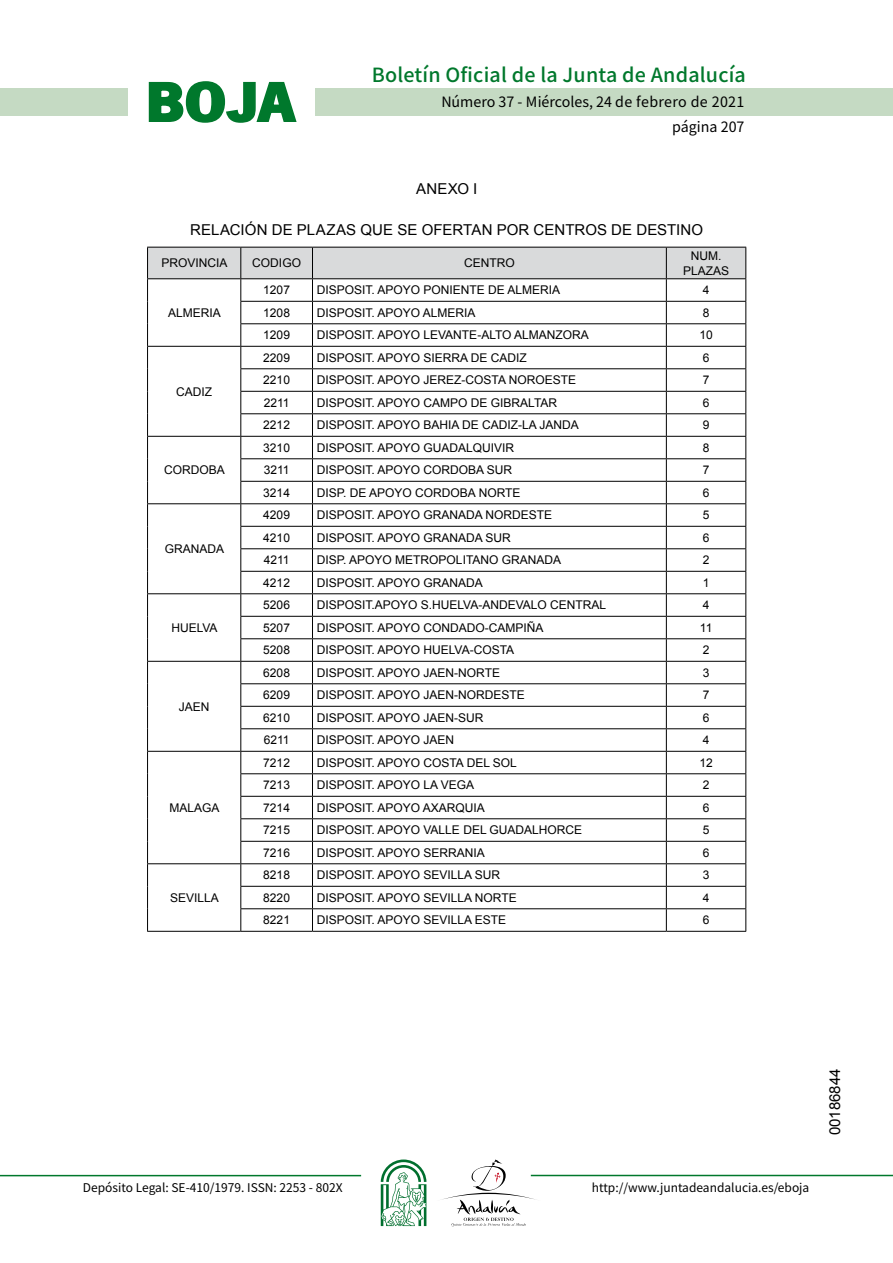
<style>
.page{position:relative;width:893px;height:1263px;background:#fff}
.page>*{position:absolute;margin:0;border:0;box-sizing:border-box;transform-origin:0 0}
.t1{font:700 57.75px "News Got T";color:#00782c;scale:1.14 1}
.t2{font:500 19.5px "Noto Sans HK";letter-spacing:.01em;color:#00782c}
.t3{font:15px "Arial";letter-spacing:.005em;color:#000}
.t4{font:14.25px/24.5px "Noto Sans HK";color:#000;text-align:right}
.t5{font:12px/14.4px "Arial";color:#000;text-align:center}
.t6{font:12px "Noto Sans HK";color:#000}
</style>
<div class="page">
<div style="left:315px;top:88px;width:577px;height:28px;background:#c5dac3"></div>
<div style="left:0;top:88px;width:128px;height:28px;background:#c5dac3"></div>
<hr style="left:0;top:1175px;width:361px;height:1px;background:#00782c">
<hr style="left:531px;top:1175px;width:361px;height:1px;background:#00782c">
<svg style="left:148px;top:81px;width:149px;height:42px"></svg>
<svg style="left:442px;top:1159px;width:100px;height:67px"></svg>
<svg style="left:381px;top:1160px;width:45px;height:66px"></svg>
<svg style="left:147px;top:247px;width:599px;height:684px"></svg>
<hr style="left:147px;top:931px;width:94px;height:1px;background:#000">
<hr style="left:241px;top:931px;width:71px;height:1px;background:#000">
<hr style="left:312px;top:931px;width:354px;height:1px;background:#000">
<hr style="left:666px;top:931px;width:80px;height:1px;background:#000">
<h1 class="t1" style="left:145px;top:68px;width:133px">BOJA</h1>
<h2 class="t2" style="left:372px;top:64px;width:375px">Boletín Oficial de la Junta de Andalucía</h2>
<p class="t4" style="left:441px;top:90px;width:304px">Número 37 - Miércoles, 24 de febrero de 2021 página 207</p>
<p class="t3" style="left:416px;top:179px;width:63px">ANEXO I</p>
<p class="t3" style="left:190px;top:219px;width:514px">RELACIÓN DE PLAZAS QUE SE OFERTAN POR CENTROS DE DESTINO</p>
<p class="t5" style="left:161px;top:256px;width:68px">PROVINCIA</p>
<p class="t5" style="left:252px;top:256px;width:50px">CODIGO</p>
<p class="t5" style="left:464px;top:256px;width:52px">CENTRO</p>
<p class="t5" style="left:683px;top:249px;width:48px">NUM.<br>PLAZAS</p>
<p class="t5" style="left:168px;top:306px;width:54px">ALMERIA</p>
<p class="t5" style="left:263px;top:283px;width:28px">1207</p>
<p class="t5" style="left:317px;top:283px;width:245px">DISPOSIT. APOYO PONIENTE DE ALMERIA</p>
<p class="t5" style="left:702px;top:283px;width:8px">4</p>
<p class="t5" style="left:263px;top:306px;width:28px">1208</p>
<p class="t5" style="left:317px;top:306px;width:160px">DISPOSIT. APOYO ALMERIA</p>
<p class="t5" style="left:702px;top:306px;width:8px">8</p>
<p class="t5" style="left:263px;top:328px;width:28px">1209</p>
<p class="t5" style="left:317px;top:328px;width:274px">DISPOSIT. APOYO LEVANTE-ALTO ALMANZORA</p>
<p class="t5" style="left:699px;top:328px;width:15px">10</p>
<p class="t5" style="left:176px;top:384px;width:38px">CADIZ</p>
<p class="t5" style="left:164px;top:463px;width:62px">CORDOBA</p>
<p class="t5" style="left:165px;top:542px;width:61px">GRANADA</p>
<p class="t5" style="left:171px;top:621px;width:48px">HUELVA</p>
<p class="t5" style="left:179px;top:699px;width:32px">JAEN</p>
<p class="t5" style="left:169px;top:801px;width:52px">MALAGA</p>
<p class="t5" style="left:170px;top:891px;width:50px">SEVILLA</p>
<p class="t5" style="left:263px;top:351px;width:28px">2209</p>
<p class="t5" style="left:317px;top:351px;width:212px">DISPOSIT. APOYO SIERRA DE CADIZ</p>
<p class="t5" style="left:702px;top:351px;width:8px">6</p>
<p class="t5" style="left:263px;top:373px;width:28px">2210</p>
<p class="t5" style="left:317px;top:373px;width:261px">DISPOSIT. APOYO JEREZ-COSTA NOROESTE</p>
<p class="t5" style="left:702px;top:373px;width:8px">7</p>
<p class="t5" style="left:264px;top:396px;width:27px">2211</p>
<p class="t5" style="left:317px;top:396px;width:242px">DISPOSIT. APOYO CAMPO DE GIBRALTAR</p>
<p class="t5" style="left:702px;top:396px;width:8px">6</p>
<p class="t5" style="left:263px;top:418px;width:28px">2212</p>
<p class="t5" style="left:317px;top:418px;width:264px">DISPOSIT. APOYO BAHIA DE CADIZ-LA JANDA</p>
<p class="t5" style="left:702px;top:418px;width:8px">9</p>
<p class="t5" style="left:263px;top:441px;width:28px">3210</p>
<p class="t5" style="left:317px;top:441px;width:199px">DISPOSIT. APOYO GUADALQUIVIR</p>
<p class="t5" style="left:702px;top:441px;width:8px">8</p>
<p class="t5" style="left:264px;top:463px;width:27px">3211</p>
<p class="t5" style="left:317px;top:463px;width:197px">DISPOSIT. APOYO CORDOBA SUR</p>
<p class="t5" style="left:702px;top:463px;width:8px">7</p>
<p class="t5" style="left:263px;top:486px;width:28px">3214</p>
<p class="t5" style="left:317px;top:486px;width:205px">DISP. DE APOYO CORDOBA NORTE</p>
<p class="t5" style="left:702px;top:486px;width:8px">6</p>
<p class="t5" style="left:263px;top:508px;width:28px">4209</p>
<p class="t5" style="left:317px;top:508px;width:237px">DISPOSIT. APOYO GRANADA NORDESTE</p>
<p class="t5" style="left:702px;top:508px;width:8px">5</p>
<p class="t5" style="left:263px;top:531px;width:28px">4210</p>
<p class="t5" style="left:317px;top:531px;width:196px">DISPOSIT. APOYO GRANADA SUR</p>
<p class="t5" style="left:702px;top:531px;width:8px">6</p>
<p class="t5" style="left:264px;top:553px;width:27px">4211</p>
<p class="t5" style="left:317px;top:553px;width:246px">DISP. APOYO METROPOLITANO GRANADA</p>
<p class="t5" style="left:702px;top:553px;width:8px">2</p>
<p class="t5" style="left:263px;top:576px;width:28px">4212</p>
<p class="t5" style="left:317px;top:576px;width:168px">DISPOSIT. APOYO GRANADA</p>
<p class="t5" style="left:702px;top:576px;width:8px">1</p>
<p class="t5" style="left:263px;top:598px;width:28px">5206</p>
<p class="t5" style="left:317px;top:598px;width:291px">DISPOSIT.APOYO S.HUELVA-ANDEVALO CENTRAL</p>
<p class="t5" style="left:702px;top:598px;width:8px">4</p>
<p class="t5" style="left:263px;top:621px;width:28px">5207</p>
<p class="t5" style="left:317px;top:621px;width:228px">DISPOSIT. APOYO CONDADO-CAMPIÑA</p>
<p class="t5" style="left:699px;top:621px;width:14px">11</p>
<p class="t5" style="left:263px;top:643px;width:28px">5208</p>
<p class="t5" style="left:317px;top:643px;width:199px">DISPOSIT. APOYO HUELVA-COSTA</p>
<p class="t5" style="left:702px;top:643px;width:8px">2</p>
<p class="t5" style="left:263px;top:666px;width:28px">6208</p>
<p class="t5" style="left:317px;top:666px;width:185px">DISPOSIT. APOYO JAEN-NORTE</p>
<p class="t5" style="left:702px;top:666px;width:8px">3</p>
<p class="t5" style="left:263px;top:688px;width:28px">6209</p>
<p class="t5" style="left:317px;top:688px;width:210px">DISPOSIT. APOYO JAEN-NORDESTE</p>
<p class="t5" style="left:702px;top:688px;width:8px">7</p>
<p class="t5" style="left:263px;top:711px;width:28px">6210</p>
<p class="t5" style="left:317px;top:711px;width:168px">DISPOSIT. APOYO JAEN-SUR</p>
<p class="t5" style="left:702px;top:711px;width:8px">6</p>
<p class="t5" style="left:264px;top:733px;width:27px">6211</p>
<p class="t5" style="left:317px;top:733px;width:139px">DISPOSIT. APOYO JAEN</p>
<p class="t5" style="left:702px;top:733px;width:8px">4</p>
<p class="t5" style="left:263px;top:756px;width:28px">7212</p>
<p class="t5" style="left:317px;top:756px;width:202px">DISPOSIT. APOYO COSTA DEL SOL</p>
<p class="t5" style="left:699px;top:756px;width:15px">12</p>
<p class="t5" style="left:263px;top:778px;width:28px">7213</p>
<p class="t5" style="left:317px;top:778px;width:159px">DISPOSIT. APOYO LA VEGA</p>
<p class="t5" style="left:702px;top:778px;width:8px">2</p>
<p class="t5" style="left:263px;top:801px;width:28px">7214</p>
<p class="t5" style="left:317px;top:801px;width:170px">DISPOSIT. APOYO AXARQUIA</p>
<p class="t5" style="left:702px;top:801px;width:8px">6</p>
<p class="t5" style="left:263px;top:823px;width:28px">7215</p>
<p class="t5" style="left:317px;top:823px;width:267px">DISPOSIT. APOYO VALLE DEL GUADALHORCE</p>
<p class="t5" style="left:702px;top:823px;width:8px">5</p>
<p class="t5" style="left:263px;top:846px;width:28px">7216</p>
<p class="t5" style="left:317px;top:846px;width:170px">DISPOSIT. APOYO SERRANIA</p>
<p class="t5" style="left:702px;top:846px;width:8px">6</p>
<p class="t5" style="left:263px;top:868px;width:28px">8218</p>
<p class="t5" style="left:317px;top:868px;width:185px">DISPOSIT. APOYO SEVILLA SUR</p>
<p class="t5" style="left:702px;top:868px;width:8px">3</p>
<p class="t5" style="left:263px;top:891px;width:28px">8220</p>
<p class="t5" style="left:317px;top:891px;width:201px">DISPOSIT. APOYO SEVILLA NORTE</p>
<p class="t5" style="left:702px;top:891px;width:8px">4</p>
<p class="t5" style="left:263px;top:913px;width:28px">8221</p>
<p class="t5" style="left:317px;top:913px;width:191px">DISPOSIT. APOYO SEVILLA ESTE</p>
<p class="t5" style="left:702px;top:913px;width:8px">6</p>
<p class="t6" style="left:83px;top:1181px;width:261px">Depósito Legal: SE-410/1979. ISSN: 2253 - 802X</p>
<p class="t6" style="left:592px;top:1181px;width:219px">http://www.juntadeandalucia.es/eboja</p>
<p class="t3" style="left:825px;top:1135px;width:68px;rotate:-90deg">00186844</p>
</div>
